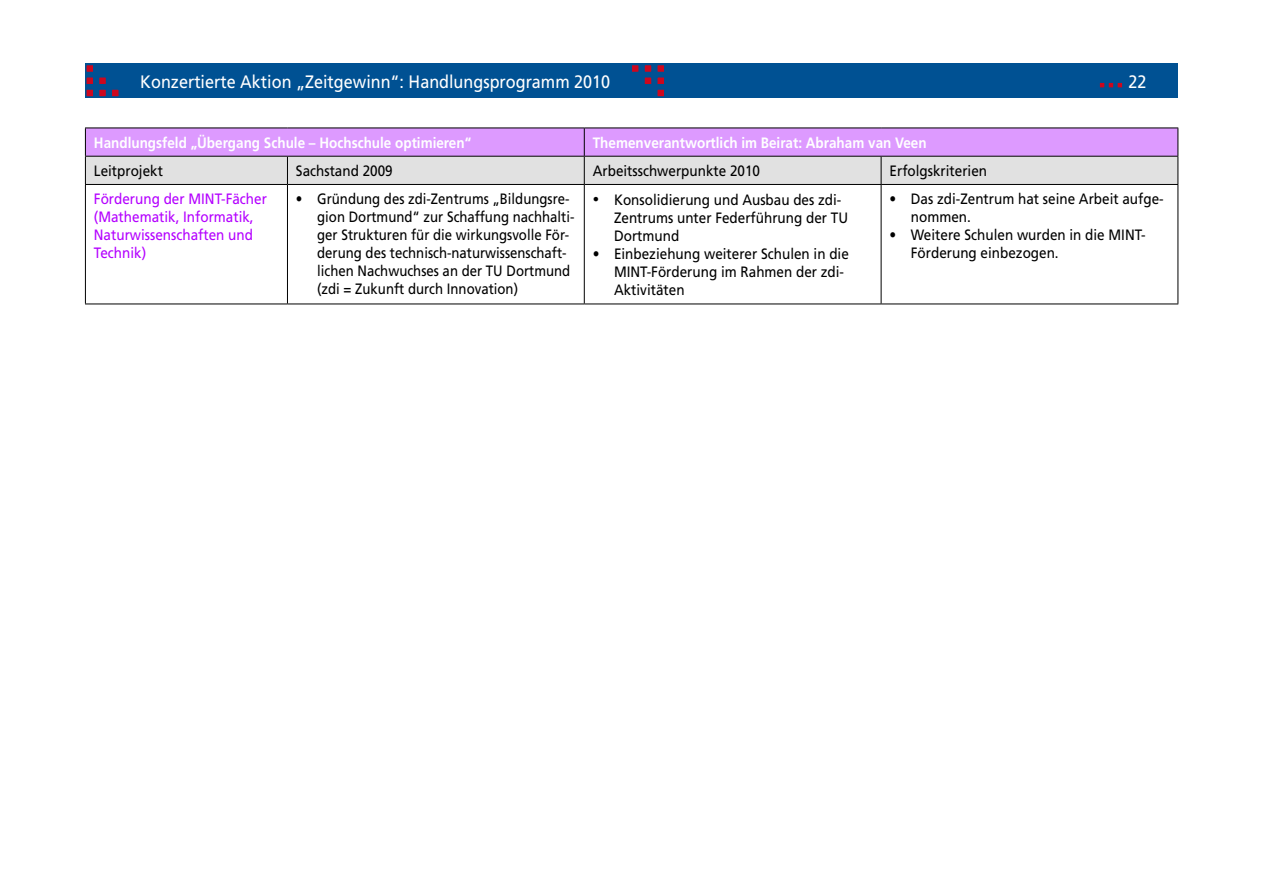
<style>
.page{position:relative;width:1263px;height:893px;background:#fff}
.page>*{position:absolute;margin:0;border:0;box-sizing:border-box;transform-origin:0 0}
.t1{font:18px "Frutiger LT";color:#fff;scale:.9 1}
.t2{font:15px/18px "Frutiger LT";color:#000;scale:.9 1}
.t3{font:15px/18px "Frutiger LT";color:#000;scale:.88 1}
.t4{font:700 15px "Frutiger LT";color:#fff;scale:.9 1}
.t5{font:15px/18px "Frutiger LT";color:#b400ff;scale:.9 1}
.s1{font-family:"Times New Roman";font-size:18px}
</style>
<div class="page">
<div style="left:85px;top:64px;width:1093px;height:34px;background:#005193"></div>
<svg style="left:1099px;top:82px;width:15px;height:6px"></svg>
<svg style="left:1117px;top:82px;width:6px;height:6px"></svg>
<div style="left:630px;top:64px;width:10px;height:9px;background:#cd071e;border:2px solid #005193"></div>
<div style="left:643px;top:64px;width:10px;height:9px;background:#cd071e;border:2px solid #005193"></div>
<div style="left:656px;top:64px;width:9px;height:9px;background:#cd071e;border:2px solid #005193"></div>
<div style="left:643px;top:76px;width:10px;height:9px;background:#cd071e;border:2px solid #005193"></div>
<div style="left:656px;top:76px;width:9px;height:9px;background:#cd071e;border:2px solid #005193"></div>
<div style="left:656px;top:88px;width:9px;height:10px;background:#cd071e;border:2px solid #005193"></div>
<div style="left:111px;top:88px;width:9px;height:10px;background:#cd071e;border:2px solid #005193"></div>
<div style="left:98px;top:88px;width:9px;height:10px;background:#cd071e;border:2px solid #005193"></div>
<div style="left:85px;top:88px;width:10px;height:10px;background:#cd071e;border:2px solid #005193"></div>
<div style="left:98px;top:76px;width:9px;height:9px;background:#cd071e;border:2px solid #005193"></div>
<div style="left:85px;top:76px;width:10px;height:9px;background:#cd071e;border:2px solid #005193"></div>
<div style="left:85px;top:64px;width:10px;height:9px;background:#cd071e;border:2px solid #005193"></div>
<svg style="left:85px;top:128px;width:1093px;height:56px;background:#d8b7e8"></svg>
<hr style="left:85px;top:184px;width:202px;height:1px;background:#000">
<hr style="left:85px;top:185px;width:1px;height:119px;background:#000">
<hr style="left:287px;top:184px;width:297px;height:1px;background:#000">
<hr style="left:287px;top:185px;width:1px;height:119px;background:#000">
<hr style="left:584px;top:184px;width:297px;height:1px;background:#000">
<hr style="left:584px;top:185px;width:1px;height:119px;background:#000">
<hr style="left:881px;top:184px;width:297px;height:1px;background:#000">
<hr style="left:881px;top:185px;width:1px;height:119px;background:#000">
<hr style="left:1177px;top:185px;width:1px;height:119px;background:#000">
<hr style="left:85px;top:304px;width:202px;height:1px;background:#000">
<hr style="left:287px;top:304px;width:297px;height:1px;background:#000">
<hr style="left:584px;top:304px;width:297px;height:1px;background:#000">
<hr style="left:881px;top:304px;width:297px;height:1px;background:#000">
<p class="t1" style="left:140px;top:71px;width:524px">Konzertierte Aktion „Zeitgewinn“: Handlungsprogramm 2010</p>
<p class="t1" style="left:1128px;top:71px;width:22px">22</p>
<p class="t4" style="left:94px;top:134px;width:421px">Handlungsfeld „Übergang Schule – Hochschule optimieren“</p>
<p class="t4" style="left:593px;top:134px;width:372px">Themenverantwortlich im Beirat: Abraham van Veen</p>
<p class="t2" style="left:94px;top:162px;width:78px">Leitprojekt</p>
<p class="t2" style="left:296px;top:162px;width:109px">Sachstand 2009</p>
<p class="t2" style="left:593px;top:162px;width:187px">Arbeitsschwerpunkte 2010</p>
<p class="t2" style="left:890px;top:162px;width:110px">Erfolgskriterien</p>
<p class="t5" style="left:94px;top:190px;width:194px">Förderung der MINT-Fächer (Mathematik, Informatik,<br>Naturwissenschaften und<br>Technik)</p>
<p class="t3" style="left:317px;top:190px;width:294px;text-indent:-21px">• Gründung des zdi-Zentrums „Bildungsre&shy;gion Dortmund“ zur Schaffung nachhalti&shy;ger Strukturen für die wirkungsvolle För&shy;derung des technisch-naturwissenschaft&shy;lichen Nachwuchses an der TU Dortmund (zdi = Zukunft durch Innovation)</p>
<p class="t2" style="left:614px;top:191px;width:262px;text-indent:-21px"><span class="s1">•</span> Konsolidierung und Ausbau des zdi-<br>Zentrums unter Federführung der TU<br>Dortmund</p>
<p class="t2" style="left:911px;top:190px;width:282px;text-indent:-21px">• Das zdi-Zentrum hat seine Arbeit aufge&shy;nommen.</p>
<p class="t2" style="left:911px;top:226px;width:262px;text-indent:-21px">• Weitere Schulen wurden in die MINT-<br>Förderung einbezogen.</p>
<p class="t2" style="left:614px;top:245px;width:262px;text-indent:-21px">• Einbeziehung weiterer Schulen in die<br>MINT-Förderung im Rahmen der zdi-<br>Aktivitäten</p>
</div>
